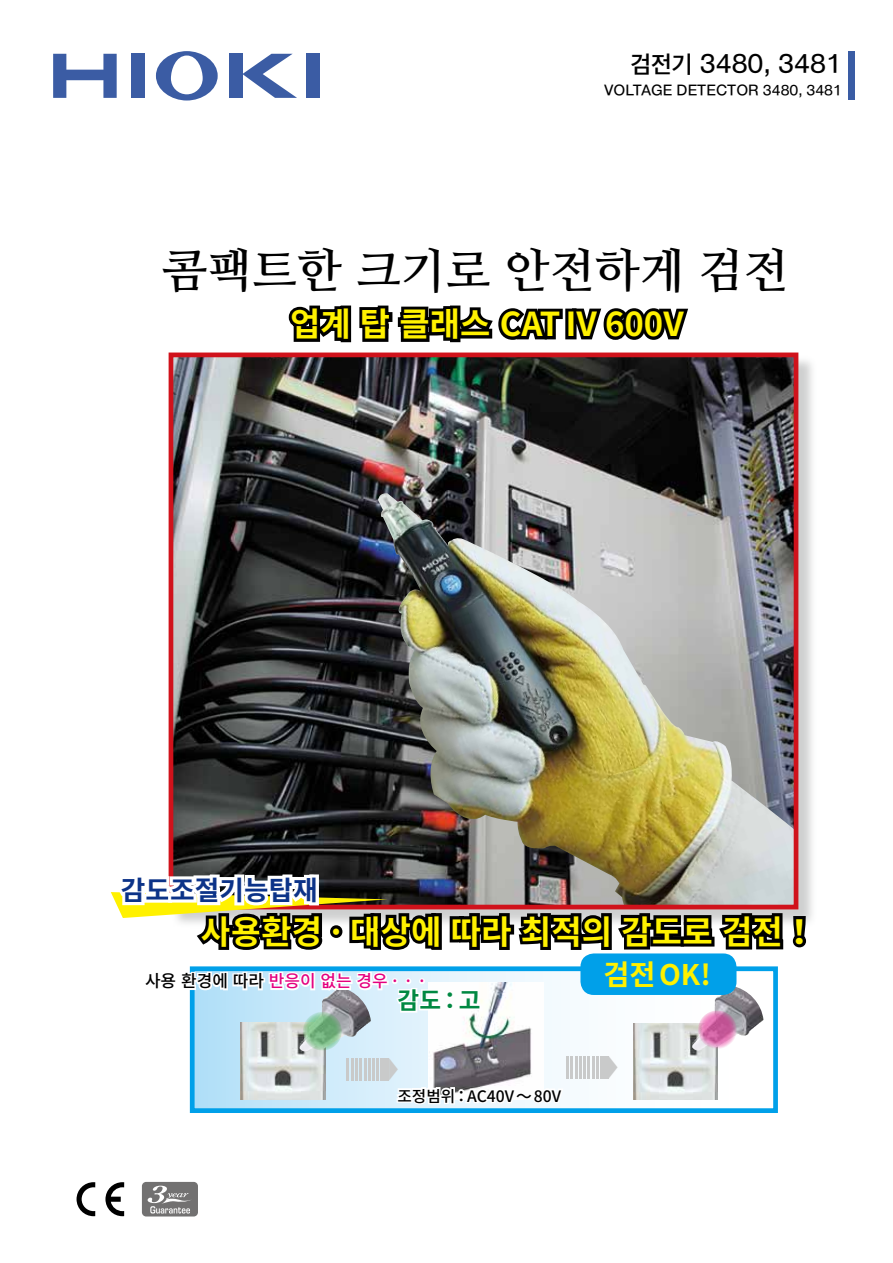
<style>
.page{position:relative;width:893px;height:1263px;background:#fff}
.page>*{position:absolute;margin:0;border:0;box-sizing:border-box;transform-origin:0 0}
.t1{font:700 47.25px "Nanum Myeongjo";color:#000}
.t2{font:700 33px "Noto Sans CJ Kkr";color:#fff100}
.t3{font:700 28.35px "Noto Sans CJ Kkr";color:#fff100}
.t4{font:600 27px "Apple SD Gothic Neo";color:#000}
.t5{font:700 26.85px "Noto Sans CJ Kkr";color:#0c3388}
.t6{font:700 23.7px "Noto Sans CJ Kkr";color:#008842}
.t7{font:500 16.95px "Noto Sans CJ Kkr";color:#e4007f}
.t8{font:500 15.75px "Noto Sans CJ Kkr";color:#000}
.t9{font:600 15px "Apple SD Gothic Neo";color:#000}
.t10{font:500 14.4px "Gothic BBB Pro";color:#c9caca;scale:1.71 1}
.s1{font-size:24px}
.s2{color:#000}
</style>
<div class="page">
<svg style="left:53px;top:54px;width:64px;height:44px"></svg>
<div style="left:131px;top:54px;width:13px;height:44px;background:#3b5ca4"></div>
<svg style="left:156px;top:51px;width:62px;height:50px"></svg>
<div style="left:229px;top:54px;width:13px;height:44px;background:#3b5ca4"></div>
<svg style="left:242px;top:54px;width:55px;height:44px"></svg>
<div style="left:306px;top:54px;width:13px;height:44px;background:#3b5ca4"></div>
<div style="left:848px;top:51px;width:7px;height:48px;background:#3a5ca4"></div>
<svg style="left:77px;top:1182px;width:18px;height:34px"></svg>
<svg style="left:105px;top:1182px;width:19px;height:34px"></svg>
<div style="left:142px;top:1182px;width:56px;height:34px;background:#727171;border-radius:4px"></div>
<svg style="left:147px;top:1185px;width:44px;height:28px"></svg>
<div style="left:171px;top:355px;width:646px;height:573px;background:#bfc0c0;opacity:.75"></div>
<img style="left:175px;top:358px;width:617px;height:512px">
<img style="left:378px;top:493px;width:414px;height:377px">
<div style="left:169px;top:352px;width:629px;height:557px;border:5px solid #d0121b"></div>
<svg style="left:288px;top:305px;width:400px;height:38px"></svg>
<svg style="left:111px;top:870px;width:698px;height:80px"></svg>
<svg style="left:196px;top:972px;width:568px;height:135px"></svg>
<div style="left:190px;top:966px;width:588px;height:147px;border:5px solid #00a0e9"></div>
<img style="left:241px;top:1023px;width:84px;height:76px">
<img style="left:300px;top:1014px;width:64px;height:37px">
<img style="left:633px;top:1024px;width:85px;height:76px">
<img style="left:692px;top:986px;width:65px;height:64px">
<svg style="left:696px;top:1009px;width:43px;height:42px"></svg>
<hr style="left:346px;top:1058px;width:3px;height:23px;background:#c9caca">
<hr style="left:351px;top:1058px;width:3px;height:23px;background:#c9caca">
<hr style="left:355px;top:1058px;width:3px;height:23px;background:#c9caca">
<hr style="left:359px;top:1058px;width:3px;height:23px;background:#c9caca">
<hr style="left:364px;top:1058px;width:2px;height:23px;background:#c9caca">
<hr style="left:368px;top:1058px;width:3px;height:23px;background:#c9caca">
<hr style="left:372px;top:1058px;width:3px;height:23px;background:#c9caca">
<hr style="left:376px;top:1058px;width:3px;height:23px;background:#c9caca">
<div style="left:381px;top:1058px;width:8px;height:23px;background:#c9caca"></div>
<hr style="left:566px;top:1056px;width:3px;height:23px;background:#c9caca">
<hr style="left:570px;top:1056px;width:3px;height:23px;background:#c9caca">
<hr style="left:575px;top:1056px;width:3px;height:23px;background:#c9caca">
<hr style="left:579px;top:1056px;width:3px;height:23px;background:#c9caca">
<hr style="left:583px;top:1056px;width:3px;height:23px;background:#c9caca">
<hr style="left:587px;top:1056px;width:3px;height:23px;background:#c9caca">
<hr style="left:592px;top:1056px;width:3px;height:23px;background:#c9caca">
<hr style="left:596px;top:1056px;width:3px;height:23px;background:#c9caca">
<div style="left:600px;top:1056px;width:9px;height:23px;background:#c9caca"></div>
<svg style="left:303px;top:1012px;width:39px;height:38px"></svg>
<img style="left:429px;top:982px;width:115px;height:83px">
<svg style="left:189px;top:970px;width:254px;height:44px"></svg>
<div style="left:446px;top:991px;width:8px;height:8px;border:3px solid #fff;border-radius:50%"></div>
<div style="left:446px;top:1002px;width:8px;height:8px;border:3px solid #fff;border-radius:50%"></div>
<svg style="left:457px;top:988px;width:26px;height:24px"></svg>
<svg style="left:394px;top:1065px;width:172px;height:41px"></svg>
<div style="left:580px;top:953px;width:156px;height:42px;background:#00a0e9;border-radius:13px"></div>
<p class="t4" style="left:630px;top:42px;width:213px"><span class="s1">검전기</span> 3480, 3481</p>
<p class="t9" style="left:604px;top:79px;width:239px">VOLTAGE DETECTOR 3480, 3481</p>
<h1 class="t1" style="left:162px;top:242px;width:628px">콤팩트한 크기로 안전하게 검전</h1>
<p class="t2" style="left:290px;top:306px;width:395px">업계 탑 클래스 CAT Ⅳ 600V</p>
<p class="t5" style="left:121px;top:875px;width:199px">감도조절기능탑재</p>
<p class="t2" style="left:201px;top:913px;width:617px">사용환경·대상에 따라 최적의 감도로 검전！</p>
<p class="t7" style="left:145px;top:972px;width:283px"><span class="s2">사용 환경에 따라</span> 반응이 없는 경우· · ·</p>
<p class="t3" style="left:603px;top:959px;width:109px">검전OK!</p>
<p class="t6" style="left:398px;top:987px;width:84px">감도：고</p>
<p class="t10" style="left:404px;top:1057px;width:16px;rotate:90deg">▲</p>
<p class="t10" style="left:624px;top:1055px;width:16px;rotate:90deg">▲</p>
<p class="t8" style="left:397px;top:1087px;width:165px">조정범위：AC40V 〜 80V</p>
</div>
